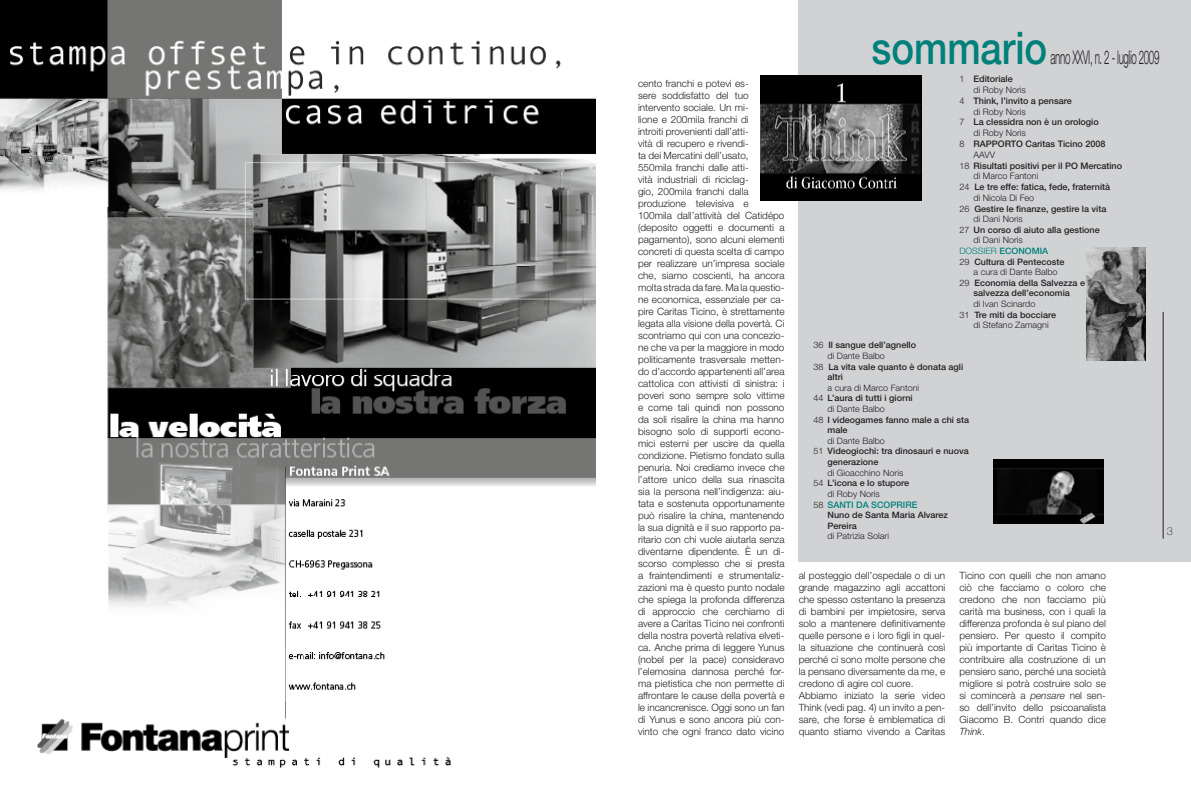
<style>
.page{position:relative;width:1191px;height:808px;background:#fff}
.page>*{position:absolute;margin:0;border:0;box-sizing:border-box;transform-origin:0 0}
.t1{font:500 45px "Helvetica Neue";color:#00807a;scale:.85 1}
.t2{font:300 18.9px "Helvetica Neue";letter-spacing:-.04em;color:#231f20;scale:.52 1}
.t3{font:100 11px "Helvetica Neue";color:#231f20}
.Normale{font:300 10px/12px "Helvetica Neue";color:#231f20;text-align:justify}
.t4{font:500 9px/10.8px "Helvetica Neue";color:#231f20}
.t5{font:300 9px "Helvetica Neue";color:#231f20}
.t6{font:500 9px "Helvetica Neue";color:#00807a}
.t7{font:500 8.8px/10.6px "Helvetica Neue";color:#231f20}
.t8{font:300 8.8px "Helvetica Neue";color:#231f20}
.t9{font:500 8.8px "Helvetica Neue";color:#00807a}
.s1{font-weight:300}
.s2{font-weight:300;font-size:8.8px;color:#231f20}
.s3{font-style:italic}
</style>
<div class="page">
<div style="left:798px;top:0;width:393px;height:562px;background:#d1d2d4"></div>
<hr style="left:1163px;top:312px;width:1px;height:227px;background:#231f20">
<img style="left:760px;top:75px;width:161px;height:125px">
<img style="left:1086px;top:247px;width:59px;height:113px">
<img style="left:993px;top:459px;width:110px;height:65px">
<img style="left:0;top:0;width:595px;height:769px">
<p class="Normale" style="left:638px;top:77px;width:148px;text-align:left">cento franchi e potevi es-<br>sere soddisfatto del tuo intervento sociale. Un mi-<br>lione e 200mila franchi di<br>introiti provenienti dall’atti-<br>vità di recupero e rivendi-<br>ta dei Mercatini dell’usato,<br>550mila franchi dalle atti-<br>vità industriali di riciclag-<br>gio, 200mila franchi dalla produzione televisiva e<br>100mila dall’attività del Catidépo (deposito oggetti e documenti a pagamento), sono alcuni elementi concreti di questa scelta di campo per realizzare un’impresa sociale che, siamo coscienti, ha ancora molta strada da fare. Ma la questio&shy;ne economica, essenziale per ca&shy;pire Caritas Ticino, è strettamente legata alla visione della povertà. Ci scontriamo qui con una concezio&shy;ne che va per la maggiore in modo politicamente trasversale metten&shy;do d’accordo appartenenti all’area cattolica con attivisti di sinistra: i poveri sono sempre solo vittime e come tali quindi non possono da soli risalire la china ma hanno bisogno solo di supporti econo&shy;mici esterni per uscire da quella condizione. Pietismo fondato sulla penuria. Noi crediamo invece che l’attore unico della sua rinascita sia la persona nell’indigenza: aiu&shy;tata e sostenuta opportunamente può risalire la china, mantenendo la sua dignità e il suo rapporto pa&shy;ritario con chi vuole aiutarla senza diventarne dipendente. È un di&shy;scorso complesso che si presta a fraintendimenti e strumentaliz&shy;zazioni ma è questo punto nodale che spiega la profonda differenza di approccio che cerchiamo di avere a Caritas Ticino nei confronti della nostra povertà relativa elveti&shy;ca. Anche prima di leggere Yunus (nobel per la pace) consideravo l’elemosina dannosa perché for&shy;ma pietistica che non permette di affrontare le cause della povertà e le incancrenisce. Oggi sono un fan di Yunus e sono ancora più con&shy;vinto che ogni franco dato vicino</p>
<p class="t1" style="left:871px;top:21px;width:208px">sommario</p>
<p class="t2" style="left:1050px;top:46px;width:211px">anno XXVI, n. 2 - luglio 2009</p>
<p class="t4" style="left:959px;top:73px;width:55px"><span class="s1">1</span> Editoriale</p>
<p class="t5" style="left:973px;top:84px;width:54px">di Roby Noris</p>
<p class="t4" style="left:959px;top:95px;width:114px"><span class="s1">4</span> Think, l’invito a pensare</p>
<p class="t5" style="left:973px;top:106px;width:54px">di Roby Noris</p>
<p class="t4" style="left:973px;top:117px;width:127px;text-indent:-14px"><span class="s1">7</span> La clessidra non è un orologio <span class="s1">di Roby Noris</span></p>
<p class="t4" style="left:959px;top:138px;width:147px"><span class="s1">8</span> RAPPORTO Caritas Ticino 2008</p>
<p class="t5" style="left:973px;top:149px;width:23px">AAVV</p>
<p class="t4" style="left:973px;top:160px;width:150px;text-indent:-14px"><span class="s1">18</span> Risultati positivi per il PO Mercatino <span class="s1">di Marco Fantoni</span></p>
<p class="t4" style="left:959px;top:181px;width:152px"><span class="s1">24</span> Le tre effe: fatica, fede, fraternità</p>
<p class="t5" style="left:973px;top:192px;width:62px">di Nicola Di Feo</p>
<p class="t7" style="left:959px;top:203px;width:148px"><span class="s1">26</span> Gestire le finanze, gestire la vita</p>
<p class="t8" style="left:973px;top:214px;width:51px">di Dani Noris</p>
<p class="t7" style="left:959px;top:224px;width:142px"><span class="s1">27</span> Un corso di aiuto alla gestione</p>
<p class="t8" style="left:973px;top:235px;width:51px">di Dani Noris</p>
<p class="t9" style="left:959px;top:246px;width:90px"><span class="s1">DOSSIER</span> ECONOMIA</p>
<p class="t7" style="left:959px;top:256px;width:107px"><span class="s1">29</span> Cultura di Pentecoste</p>
<p class="t8" style="left:973px;top:267px;width:86px">a cura di Dante Balbo</p>
<p class="t7" style="left:959px;top:277px;width:127px"><span class="s1">29</span> Economia della Salvezza e</p>
<p class="t7" style="left:973px;top:288px;width:98px">salvezza dell’economia</p>
<p class="t8" style="left:973px;top:298px;width:63px">di Ivan Scinardo</p>
<p class="t7" style="left:959px;top:309px;width:98px"><span class="s1">31</span> Tre miti da bocciare</p>
<p class="t8" style="left:973px;top:320px;width:77px">di Stefano Zamagni</p>
<p class="t7" style="left:813px;top:340px;width:104px"><span class="s1">36</span> Il sangue dell’agnello</p>
<p class="t8" style="left:827px;top:350px;width:59px">di Dante Balbo</p>
<p class="t7" style="left:827px;top:361px;width:137px;text-indent:-14px"><span class="s1">38</span> La vita vale quanto è donata agli altri</p>
<p class="t8" style="left:827px;top:382px;width:93px">a cura di Marco Fantoni</p>
<p class="t7" style="left:813px;top:393px;width:101px"><span class="s1">44</span> L’aura di tutti i giorni</p>
<p class="t8" style="left:827px;top:403px;width:59px">di Dante Balbo</p>
<p class="t7" style="left:827px;top:414px;width:143px;text-indent:-14px"><span class="s1">48</span> I videogames fanno male a chi sta male</p>
<p class="t8" style="left:827px;top:435px;width:59px">di Dante Balbo</p>
<p class="t7" style="left:827px;top:446px;width:143px;text-indent:-14px"><span class="s1">51</span> Videogiochi: tra dinosauri e nuova generazione</p>
<p class="t8" style="left:827px;top:467px;width:77px">di Gioacchino Noris</p>
<p class="t7" style="left:813px;top:478px;width:97px"><span class="s1">54</span> L’icona e lo stupore</p>
<p class="t8" style="left:827px;top:488px;width:54px">di Roby Noris</p>
<p class="t6" style="left:813px;top:499px;width:26px"><span class="s2">58</span> Santi</p>
<p class="t6" style="left:856px;top:499px;width:22px">da scoprire</p>
<p class="t7" style="left:827px;top:510px;width:122px">Nuno de Santa Maria Alvarez<br>Pereira</p>
<p class="t8" style="left:827px;top:531px;width:63px">di Patrizia Solari</p>
<p class="t3" style="left:1166px;top:525px;width:8px">3</p>
<p class="Normale" style="left:798px;top:569px;width:148px">al posteggio dell’ospedale o di un grande magazzino agli accattoni che spesso ostentano la presenza di bambini per impietosire, serva solo a mantenere definitivamente quelle persone e i loro figli in quel&shy;la situazione che continuerà così perché ci sono molte persone che la pensano diversamente da me, e credono di agire col cuore.</p>
<p class="Normale" style="left:798px;top:689px;width:148px">Abbiamo iniziato la serie video Think (vedi pag. 4) un invito a pen&shy;sare, che forse è emblematica di quanto stiamo vivendo a Caritas</p>
<p class="Normale" style="left:959px;top:569px;width:148px">Ticino con quelli che non amano ciò che facciamo o coloro che credono che non facciamo più carità ma business, con i quali la differenza profonda è sul piano del pensiero. Per questo il compito più importante di Caritas Ticino è contribuire alla costruzione di un pensiero sano, perché una società migliore si potrà costruire solo se si comincerà a <span class="s3">pensare</span> nel sen&shy;so dell’invito dello psicoanalista Giacomo B. Contri quando dice <span class="s3">Think</span>.</p>
</div>
